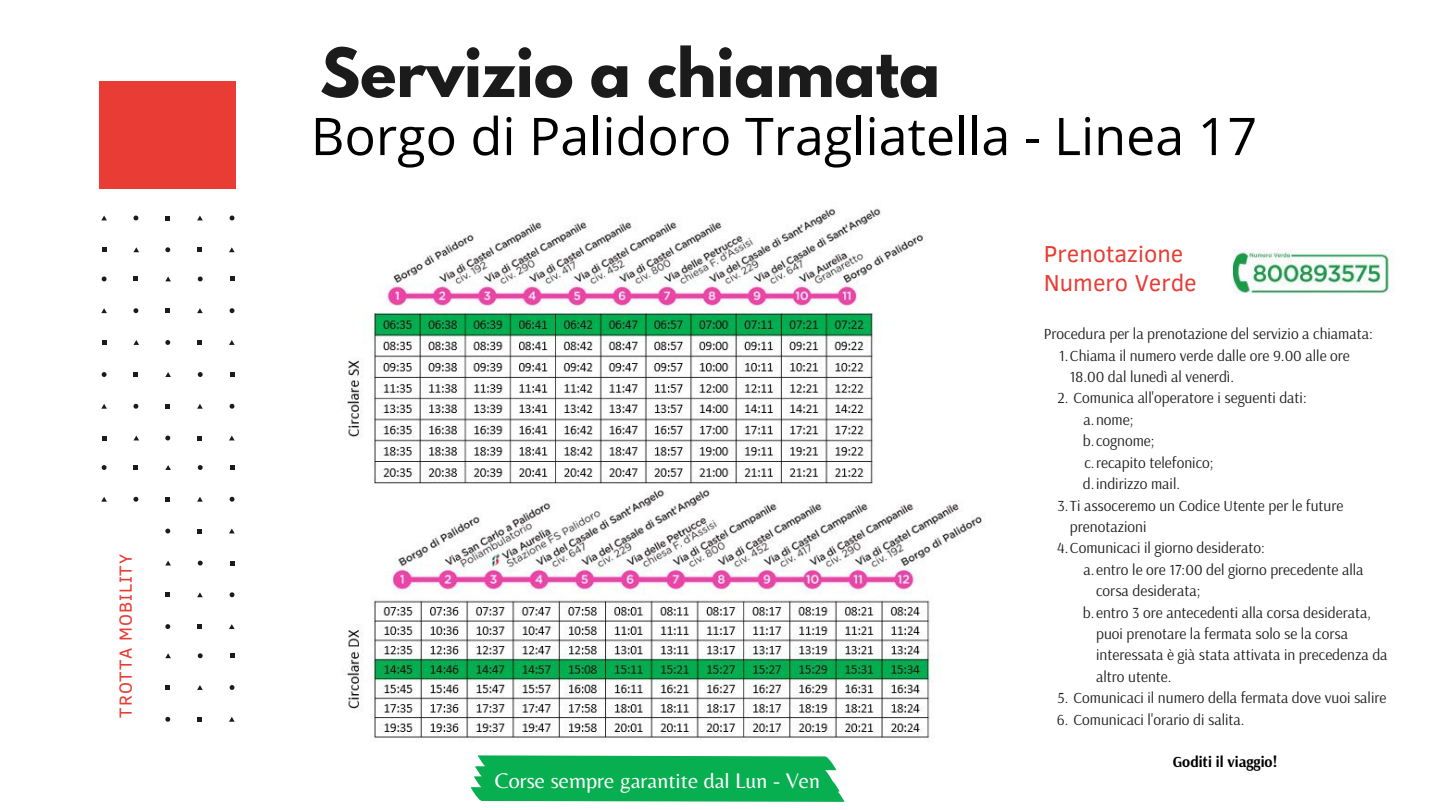
<style>
.page{position:relative;width:1440px;height:810px;background:#fff}
.page>*{position:absolute;margin:0;border:0;box-sizing:border-box;transform-origin:0 0}
.t1{font:700 60px "League Spartan";color:#1b1b1b}
.t2{font:52px "Open Sans";color:#000}
.t3{font:23.7px "Clear Sans";color:#e83c35}
.t4{font:22px "Belleza";color:#fff}
.t5{font:18px "Clear Sans";letter-spacing:.05em;color:#e83c35}
.t6{font:15.4px/21.4px "Arsenal";color:#1b1b1b}
.t7{font:700 15.4px "Arsenal";color:#000}
</style>
<div class="page">
<svg style="left:102px;top:465px;width:5px;height:5px"></svg>
<svg style="left:102px;top:277px;width:5px;height:4px"></svg>
<svg style="left:102px;top:372px;width:5px;height:5px"></svg>
<svg style="left:133px;top:497px;width:5px;height:5px"></svg>
<svg style="left:133px;top:308px;width:5px;height:5px"></svg>
<svg style="left:133px;top:216px;width:5px;height:4px"></svg>
<svg style="left:133px;top:404px;width:5px;height:5px"></svg>
<svg style="left:165px;top:529px;width:5px;height:4px"></svg>
<svg style="left:165px;top:340px;width:5px;height:5px"></svg>
<svg style="left:165px;top:717px;width:5px;height:5px"></svg>
<svg style="left:165px;top:247px;width:5px;height:5px"></svg>
<svg style="left:165px;top:624px;width:5px;height:5px"></svg>
<svg style="left:165px;top:436px;width:5px;height:4px"></svg>
<svg style="left:198px;top:465px;width:5px;height:5px"></svg>
<svg style="left:198px;top:277px;width:5px;height:4px"></svg>
<svg style="left:198px;top:653px;width:5px;height:5px"></svg>
<svg style="left:198px;top:561px;width:5px;height:5px"></svg>
<svg style="left:198px;top:372px;width:5px;height:5px"></svg>
<svg style="left:230px;top:497px;width:4px;height:5px"></svg>
<svg style="left:230px;top:308px;width:4px;height:5px"></svg>
<svg style="left:230px;top:685px;width:4px;height:5px"></svg>
<svg style="left:230px;top:216px;width:4px;height:4px"></svg>
<svg style="left:230px;top:592px;width:4px;height:5px"></svg>
<svg style="left:230px;top:404px;width:4px;height:5px"></svg>
<svg style="left:133px;top:465px;width:5px;height:5px"></svg>
<svg style="left:133px;top:277px;width:5px;height:4px"></svg>
<svg style="left:133px;top:372px;width:5px;height:5px"></svg>
<svg style="left:165px;top:497px;width:5px;height:5px"></svg>
<svg style="left:165px;top:308px;width:5px;height:5px"></svg>
<svg style="left:165px;top:685px;width:5px;height:5px"></svg>
<svg style="left:165px;top:216px;width:5px;height:4px"></svg>
<svg style="left:165px;top:592px;width:5px;height:5px"></svg>
<svg style="left:165px;top:404px;width:5px;height:5px"></svg>
<svg style="left:197px;top:529px;width:5px;height:4px"></svg>
<svg style="left:197px;top:340px;width:5px;height:5px"></svg>
<svg style="left:197px;top:717px;width:5px;height:5px"></svg>
<svg style="left:197px;top:247px;width:5px;height:5px"></svg>
<svg style="left:197px;top:624px;width:5px;height:5px"></svg>
<svg style="left:197px;top:436px;width:5px;height:4px"></svg>
<svg style="left:102px;top:340px;width:5px;height:5px"></svg>
<svg style="left:102px;top:247px;width:5px;height:5px"></svg>
<svg style="left:102px;top:436px;width:5px;height:4px"></svg>
<svg style="left:230px;top:465px;width:4px;height:5px"></svg>
<svg style="left:230px;top:277px;width:4px;height:4px"></svg>
<svg style="left:230px;top:653px;width:4px;height:5px"></svg>
<svg style="left:230px;top:561px;width:4px;height:5px"></svg>
<svg style="left:230px;top:372px;width:4px;height:5px"></svg>
<svg style="left:165px;top:465px;width:6px;height:5px"></svg>
<svg style="left:165px;top:277px;width:6px;height:4px"></svg>
<svg style="left:165px;top:653px;width:6px;height:5px"></svg>
<svg style="left:165px;top:561px;width:6px;height:5px"></svg>
<svg style="left:165px;top:372px;width:6px;height:5px"></svg>
<svg style="left:197px;top:497px;width:6px;height:5px"></svg>
<svg style="left:197px;top:308px;width:6px;height:5px"></svg>
<svg style="left:197px;top:685px;width:6px;height:5px"></svg>
<svg style="left:197px;top:216px;width:6px;height:4px"></svg>
<svg style="left:197px;top:592px;width:6px;height:5px"></svg>
<svg style="left:197px;top:404px;width:6px;height:5px"></svg>
<svg style="left:229px;top:529px;width:6px;height:4px"></svg>
<svg style="left:229px;top:340px;width:6px;height:5px"></svg>
<svg style="left:229px;top:717px;width:6px;height:5px"></svg>
<svg style="left:229px;top:247px;width:6px;height:5px"></svg>
<svg style="left:229px;top:624px;width:6px;height:5px"></svg>
<svg style="left:229px;top:436px;width:6px;height:4px"></svg>
<svg style="left:133px;top:340px;width:6px;height:5px"></svg>
<svg style="left:133px;top:247px;width:6px;height:5px"></svg>
<svg style="left:133px;top:436px;width:6px;height:4px"></svg>
<svg style="left:101px;top:497px;width:6px;height:5px"></svg>
<svg style="left:101px;top:308px;width:6px;height:5px"></svg>
<svg style="left:101px;top:216px;width:6px;height:4px"></svg>
<svg style="left:101px;top:404px;width:6px;height:5px"></svg>
<div style="left:100px;top:82px;width:136px;height:107px;background:#e83c35"></div>
<img style="left:1234px;top:249px;width:161px;height:45px">
<img style="left:342px;top:208px;width:643px;height:534px">
<svg style="left:471px;top:755px;width:373px;height:47px;background:#1ab45d"></svg>
<p class="t5" style="left:112px;top:718px;width:165px;rotate:-90deg">TROTTA MOBILITY</p>
<p class="t1" style="left:320px;top:43px;width:622px">Servizio a chiamata</p>
<p class="t2" style="left:311px;top:100px;width:948px">Borgo di Palidoro Tragliatella - Linea 17</p>
<p class="t3" style="left:1044px;top:236px;width:141px">Prenotazione</p>
<p class="t3" style="left:1044px;top:266px;width:154px">Numero Verde</p>
<p class="t6" style="left:1044px;top:323px;width:330px">Procedura per la prenotazione del servizio a chiamata:</p>
<p class="t4" style="left:495px;top:767px;width:327px">Corse sempre garantite dal Lun - Ven</p>
<p class="t6" style="left:1070px;top:344px;width:281px;text-indent:-11px">1.Chiama il numero verde dalle ore 9.00 alle ore<br>18.00 dal lunedì al venerdì.</p>
<p class="t6" style="left:1057px;top:387px;width:251px">2. Comunica all'operatore i seguenti dati:</p>
<p class="t6" style="left:1084px;top:408px;width:51px">a.nome;</p>
<p class="t6" style="left:1083px;top:430px;width:73px">b.cognome;</p>
<p class="t6" style="left:1084px;top:451px;width:131px">c.recapito telefonico;</p>
<p class="t6" style="left:1083px;top:473px;width:99px">d.indirizzo mail.</p>
<p class="t6" style="left:1070px;top:494px;width:275px;text-indent:-13px">3.Ti assoceremo un Codice Utente per le future prenotazioni</p>
<p class="t6" style="left:1057px;top:537px;width:209px">4.Comunicaci il giorno desiderato:</p>
<p class="t6" style="left:1096px;top:558px;width:269px;text-indent:-13px">a.entro le ore 17:00 del giorno precedente alla corsa desiderata;</p>
<p class="t6" style="left:1096px;top:601px;width:293px;text-indent:-13px">b.entro 3 ore antecedenti alla corsa desiderata, puoi prenotare la fermata solo se la corsa interessata è già stata attivata in precedenza da altro utente.</p>
<p class="t6" style="left:1058px;top:687px;width:330px">5. Comunicaci il numero della fermata dove vuoi salire</p>
<p class="t6" style="left:1057px;top:708px;width:189px">6. Comunicaci l'orario di salita.</p>
<p class="t7" style="left:1173px;top:752px;width:107px">Goditi il viaggio!</p>
</div>
